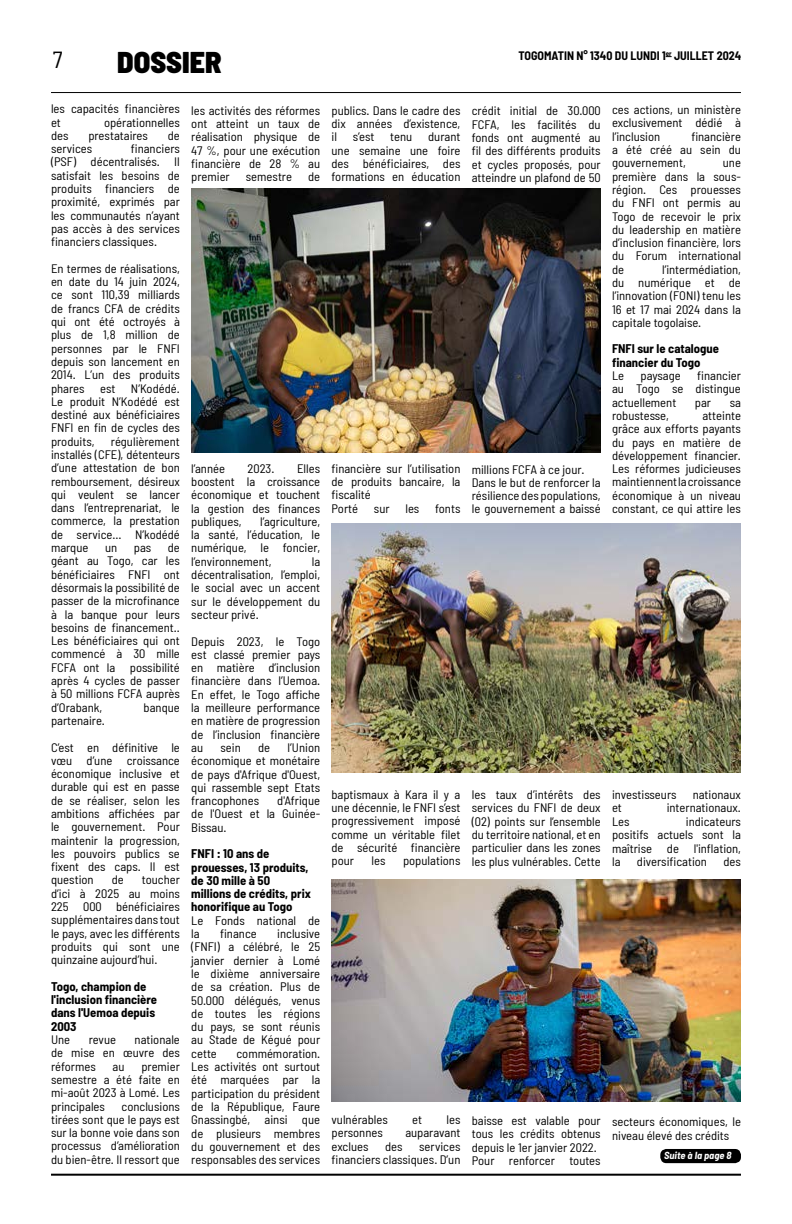
<style>
.page{position:relative;width:792px;height:1224px;background:#fff}
.page>*{position:absolute;margin:0;border:0;box-sizing:border-box;transform-origin:0 0}
.t1{font:900 semi-condensed 30px "Barlow";color:#000}
.t2{font:semi-condensed 23.3px "Barlow";color:#000}
.t3{font:semi-condensed 12.3px/13.3px "Barlow";color:#000;text-align:justify}
.t4{font:700 semi-condensed 12.3px/13.3px "Barlow";color:#000}
.t5{font:700 semi-condensed 12px "Barlow";color:#000}
.t6{font:italic 700 semi-condensed 10px "Barlow";color:#fff;scale:1.05 1}
</style>
<div class="page">
<hr style="left:51px;top:92px;width:690px;height:1px;background:#000">
<hr style="left:51px;top:1174px;width:690px;height:2px;background:#000">
<img style="left:332px;top:524px;width:409px;height:249px">
<img style="left:332px;top:880px;width:409px;height:222px">
<img style="left:191px;top:189px;width:410px;height:264px">
<div style="left:660px;top:1149px;width:81px;height:14px;background:#000;border-radius:6px"></div>
<h2 class="t2" style="left:53px;top:45px;width:11px">7</h2>
<p class="t5" style="left:518px;top:48px;width:224px">TOGOMATIN N° 1340 DU LUNDI 1<sup>er</sup> JUILLET 2024</p>
<h1 class="t1" style="left:117px;top:44px;width:106px">DOSSIER</h1>
<p class="t3" style="left:51px;top:102px;width:130px">les capacités financières et</p>
<p class="t3" style="left:612px;top:103px;width:130px">ces actions, un ministère exclusivement dédié à l’inclusion</p>
<p class="t3" style="left:332px;top:103px;width:130px">publics. Dans le cadre des dix années d’existence, il</p>
<p class="t3" style="left:191px;top:103px;width:130px">les activités des réformes ont atteint un taux de réalisation physique de 47 %, pour une exécution financière de 28 % au premier</p>
<p class="t3" style="left:472px;top:104px;width:130px">crédit initial de 30.000<br>FCFA, les facilités du fonds ont augmenté au fil des différents produits et cycles proposés, pour atteindre un plafond de 50</p>
<p class="t3" style="left:104px;top:115px;width:77px">opérationnelles</p>
<p class="t3" style="left:51px;top:128px;width:19px">des</p>
<p class="t3" style="left:88px;top:128px;width:61px">prestataires</p>
<p class="t3" style="left:168px;top:128px;width:14px">de</p>
<p class="t3" style="left:51px;top:142px;width:43px">services</p>
<p class="t3" style="left:612px;top:129px;width:130px;text-indent:79px">financière a été créé au sein du gouvernement,</p>
<p class="t3" style="left:332px;top:130px;width:130px;text-indent:97px">durant une semaine une foire des bénéficiaires, des formations en éducation</p>
<p class="t3" style="left:353px;top:130px;width:23px">s’est</p>
<p class="t3" style="left:390px;top:130px;width:24px">tenu</p>
<p class="t3" style="left:51px;top:142px;width:130px;text-indent:80px">financiers (PSF) décentralisés. Il satisfait les besoins de produits financiers de proximité, exprimés par les communautés n’ayant pas accès à des services financiers classiques.</p>
<p class="t3" style="left:51px;top:261px;width:130px">En termes de réalisations, en date du 14 juin 2024, ce sont 110,39 milliards de francs CFA de crédits qui ont été octroyés à plus de 1,8 million de personnes par le FNFI depuis son lancement en 2014. L’un des produits phares</p>
<p class="t3" style="left:612px;top:156px;width:130px;text-indent:111px">une première dans la sous&shy;région. Ces prouesses du FNFI ont permis au Togo de recevoir le prix du leadership en matière d’inclusion financière, lors du Forum international de</p>
<p class="t3" style="left:246px;top:170px;width:48px">semestre</p>
<p class="t3" style="left:308px;top:170px;width:14px">de</p>
<p class="t3" style="left:612px;top:262px;width:130px;text-indent:50px">l’intermédiation, du numérique et de l’innovation (FONI) tenu les 16 et 17 mai 2024 dans la capitale togolaise.</p>
<p class="t4" style="left:612px;top:342px;width:108px">FNFI sur le catalogue financier du Togo</p>
<p class="t3" style="left:612px;top:369px;width:14px">Le</p>
<p class="t3" style="left:641px;top:369px;width:42px">paysage</p>
<p class="t3" style="left:612px;top:369px;width:130px;text-indent:85px">financier au Togo se distingue actuellement</p>
<p class="t3" style="left:51px;top:381px;width:130px;text-indent:80px">N’Kodédé.<br>Le produit N’Kodédé est destiné aux bénéficiaires FNFI en fin de cycles des produits,</p>
<p class="t3" style="left:100px;top:381px;width:17px">est</p>
<p class="t3" style="left:695px;top:395px;width:18px">par</p>
<p class="t3" style="left:730px;top:395px;width:13px">sa</p>
<p class="t3" style="left:612px;top:409px;width:130px;text-indent:90px">atteinte grâce aux efforts payants du pays en matière de développement financier.<br>Les réformes judicieuses maintiennent la croissance économique à un niveau constant, ce qui attire les</p>
<p class="t3" style="left:612px;top:409px;width:58px">robustesse,</p>
<p class="t3" style="left:51px;top:434px;width:130px;text-indent:60px">régulièrement installés (CFE), détenteurs d’une attestation de bon remboursement, désireux qui veulent se lancer dans l’entreprenariat, le commerce, la prestation de service… N’kodédé marque</p>
<p class="t3" style="left:332px;top:461px;width:130px;text-align:left">financière sur l’utilisation de produits bancaire, la fiscalité<br>Porté</p>
<p class="t3" style="left:191px;top:461px;width:35px">l’année</p>
<p class="t3" style="left:248px;top:461px;width:28px">2023.</p>
<p class="t3" style="left:191px;top:461px;width:130px;text-indent:106px">Elles boostent la croissance économique et touchent la gestion des finances publiques,</p>
<p class="t3" style="left:472px;top:462px;width:130px;text-align:left">millions FCFA à ce jour.<br>Dans le but de renforcer la résilience des populations, le gouvernement a baissé</p>
<p class="t3" style="left:374px;top:501px;width:17px">sur</p>
<p class="t3" style="left:405px;top:501px;width:16px">les</p>
<p class="t3" style="left:435px;top:501px;width:27px">fonts</p>
<p class="t3" style="left:191px;top:514px;width:130px;text-indent:69px">l’agriculture, la santé, l’éducation, le numérique, le foncier, l’environnement,</p>
<p class="t3" style="left:51px;top:541px;width:130px;text-indent:117px">de géant au Togo, car les bénéficiaires FNFI ont désormais la possibilité de passer de la microfinance à la banque pour leurs besoins de financement..<br>Les bénéficiaires qui ont commencé à 30 mille FCFA ont la possibilité après 4 cycles de passer à 50 millions FCFA auprès d’Orabank,</p>
<p class="t3" style="left:105px;top:541px;width:14px">un</p>
<p class="t3" style="left:134px;top:541px;width:19px">pas</p>
<p class="t3" style="left:191px;top:554px;width:130px;text-indent:120px">la décentralisation, l’emploi, le social avec un accent sur le développement du secteur privé.</p>
<p class="t3" style="left:191px;top:634px;width:130px">Depuis 2023, le Togo est classé premier pays en matière d’inclusion financière dans l’Uemoa.<br>En effet, le Togo affiche la meilleure performance en matière de progression de l’inclusion financière au</p>
<p class="t3" style="left:144px;top:700px;width:38px">banque</p>
<p class="t3" style="left:51px;top:707px;width:130px;line-height:26.6px">partenaire.<br>C’est en définitive le</p>
<p class="t3" style="left:51px;top:753px;width:130px">vœu d’une croissance économique inclusive et durable qui est en passe de se réaliser, selon les ambitions affichées par le gouvernement. Pour maintenir la progression, les pouvoirs publics se fixent des caps. Il est question</p>
<p class="t3" style="left:191px;top:741px;width:130px;text-indent:96px">l’Union économique et monétaire de pays d'Afrique d'Ouest, qui rassemble sept Etats francophones</p>
<p class="t3" style="left:221px;top:741px;width:22px">sein</p>
<p class="t3" style="left:258px;top:741px;width:14px">de</p>
<p class="t3" style="left:332px;top:787px;width:130px">baptismaux à Kara il y a une décennie, le FNFI s’est progressivement imposé comme un véritable filet de sécurité financière pour</p>
<p class="t3" style="left:612px;top:787px;width:66px">investisseurs</p>
<p class="t3" style="left:693px;top:787px;width:50px">nationaux</p>
<p class="t3" style="left:612px;top:801px;width:11px">et</p>
<p class="t3" style="left:667px;top:801px;width:76px">internationaux.</p>
<p class="t3" style="left:612px;top:815px;width:19px">Les</p>
<p class="t3" style="left:472px;top:788px;width:130px">les taux d’intérêts des services du FNFI de deux (02) points sur l’ensemble du territoire national, et en particulier dans les zones les plus vulnérables. Cette</p>
<p class="t3" style="left:191px;top:794px;width:130px;text-indent:86px">d'Afrique de l'Ouest et la Guinée-Bissau.</p>
<p class="t4" style="left:191px;top:847px;width:121px">FNFI : 10 ans de prouesses, 13 produits, de 30 mille à 50 millions de crédits, prix honorifique au Togo</p>
<p class="t3" style="left:191px;top:913px;width:130px">Le Fonds national de la</p>
<p class="t3" style="left:612px;top:815px;width:130px;text-indent:74px">indicateurs positifs actuels sont la maîtrise de l'inflation, la</p>
<p class="t3" style="left:372px;top:854px;width:16px">les</p>
<p class="t3" style="left:403px;top:854px;width:59px">populations</p>
<p class="t3" style="left:637px;top:855px;width:72px">diversification</p>
<p class="t3" style="left:723px;top:855px;width:19px">des</p>
<p class="t3" style="left:51px;top:873px;width:130px;text-indent:91px">toucher d’ici à 2025 au moins 225 000 bénéficiaires supplémentaires dans tout le pays, avec les différents produits qui sont une quinzaine aujourd’hui.</p>
<p class="t4" style="left:51px;top:979px;width:108px">Togo, champion de l'inclusion financière dans l'Uemoa depuis<br>2003</p>
<p class="t3" style="left:51px;top:1033px;width:21px">Une</p>
<p class="t3" style="left:89px;top:1033px;width:29px">revue</p>
<p class="t3" style="left:112px;top:873px;width:14px">de</p>
<p class="t3" style="left:220px;top:927px;width:38px">finance</p>
<p class="t3" style="left:191px;top:927px;width:130px;text-indent:86px">inclusive (FNFI) a célébré, le 25 janvier dernier à Lomé le dixième anniversaire de sa création. Plus de 50.000 délégués, venus de toutes les régions du pays, se sont réunis au Stade de Kégué pour cette</p>
<p class="t3" style="left:51px;top:1033px;width:130px;text-indent:84px">nationale de mise en œuvre des réformes</p>
<p class="t3" style="left:191px;top:1046px;width:130px;text-indent:45px">commémoration.<br>Les activités ont surtout été marquées par la participation du président de la République, Faure Gnassingbé, ainsi que de plusieurs membres du gouvernement et des responsables des services</p>
<p class="t3" style="left:51px;top:1059px;width:130px;text-indent:90px">premier semestre a été faite en mi-août 2023 à Lomé. Les principales</p>
<p class="t3" style="left:113px;top:1059px;width:13px">au</p>
<p class="t3" style="left:51px;top:1099px;width:130px;text-indent:70px">conclusions tirées sont que le pays est sur la bonne voie dans son processus d’amélioration du bien-être. Il ressort que</p>
<p class="t3" style="left:332px;top:1113px;width:58px">vulnérables</p>
<p class="t3" style="left:412px;top:1113px;width:11px">et</p>
<p class="t3" style="left:446px;top:1113px;width:16px">les</p>
<p class="t3" style="left:332px;top:1126px;width:53px">personnes</p>
<p class="t3" style="left:405px;top:1126px;width:57px">auparavant</p>
<p class="t3" style="left:332px;top:1139px;width:39px">exclues</p>
<p class="t3" style="left:385px;top:1139px;width:19px">des</p>
<p class="t3" style="left:472px;top:1114px;width:130px;text-align:left">baisse est valable pour tous les crédits obtenus depuis le 1er janvier 2022.<br>Pour renforcer toutes</p>
<p class="t3" style="left:612px;top:1115px;width:130px">secteurs économiques, le niveau élevé des crédits</p>
<p class="t3" style="left:332px;top:1139px;width:130px;text-align:right">services<br>financiers classiques. D’un</p>
<p class="t6" style="left:664px;top:1149px;width:65px">Suite à la page 8</p>
</div>
